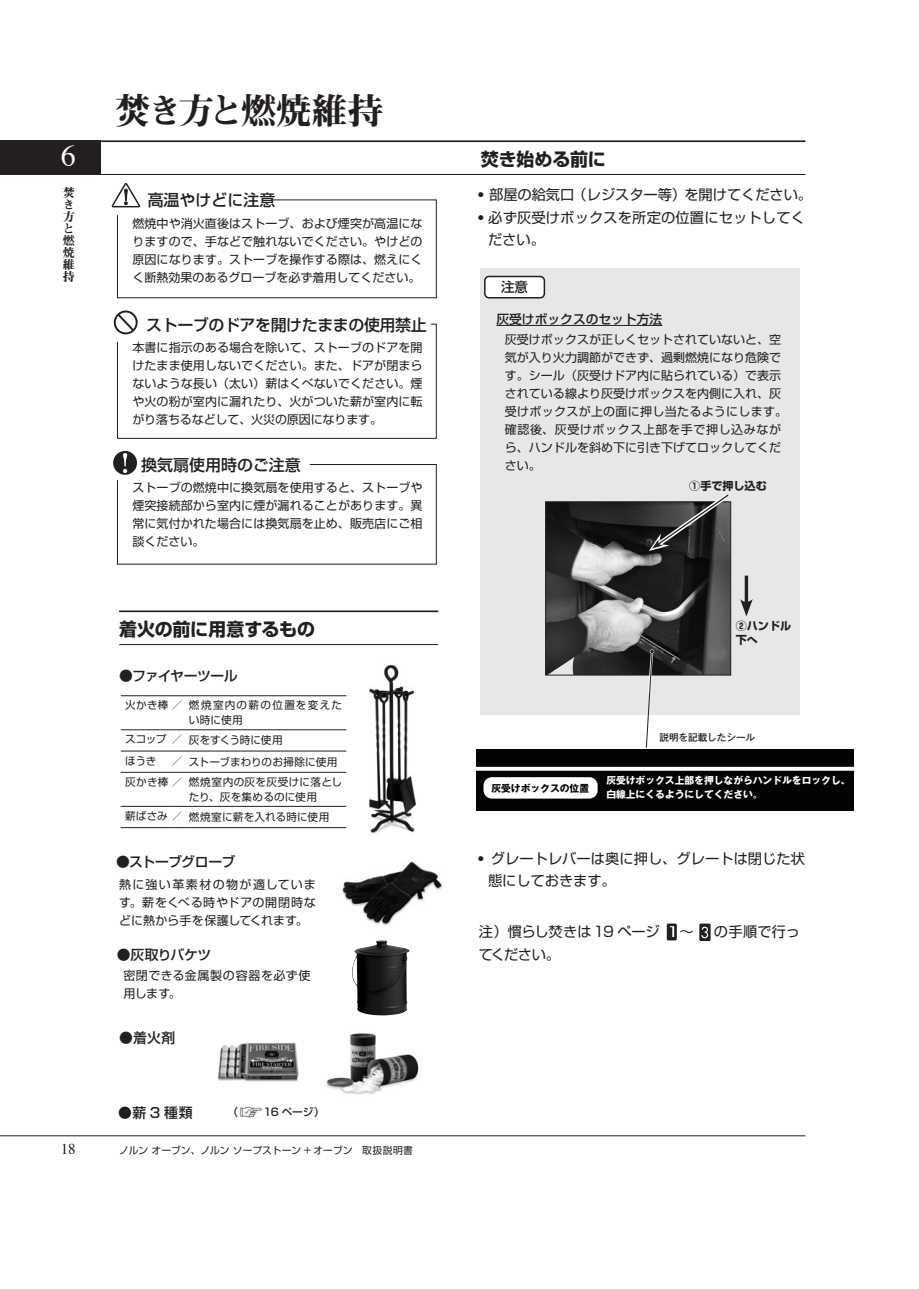
<style>
.page{position:relative;width:919px;height:1289px;background:#fff}
.page>*{position:absolute;margin:0;border:0;box-sizing:border-box;transform-origin:0 0}
.t1{font:36px "Midashi Min Pro MA31";letter-spacing:-.09em;color:#231f20}
.t2{font:30px "Times";color:#fff}
.t3{font:700 18px "Shin Go Pro";letter-spacing:-.01em;color:#231f20}
.t4{font:500 15.9px "Shin Go Pro";color:#231f20}
.t5{font:500 15.9px "Shin Go Pro";letter-spacing:-.025em;color:#231f20}
.t6{font:15px "Times";color:#231f20}
.t7{font:14.25px/22.4px "Shin Go Pro";color:#231f20}
.t8{font:500 13.8px "Shin Go Pro";letter-spacing:-.04em;color:#231f20}
.t9{font:500 13.5px "Shin Go Pro";color:#231f20}
.t10{font:500 12.75px "Shin Go Pro";color:#231f20}
.t11{font:12px/18px "Shin Go Pro";letter-spacing:.005em;color:#231f20;text-align:justify}
.t12{font:12px/18px "Shin Go Pr 5";letter-spacing:.01em;color:#231f20}
.t13{font:12px/18px "Shin Go Pro";letter-spacing:.04em;color:#231f20}
.t14{font:12px/12px "Midashi Min Pro MA31";color:#231f20}
.t15{font:700 11.1px/13.8px "Shin Go Pro";color:#231f20}
.t16{font:10.65px/20.2px "Shin Go Pro";letter-spacing:.02em;color:#231f20}
.t17{font:10.65px/14.9px "Shin Go Pro";letter-spacing:.105em;color:#231f20}
.t18{font:10.65px/20.2px "Shin Go Pro";letter-spacing:-.025em;color:#231f20}
.t19{font:500 10.65px "Shin Go Pro";color:#231f20}
.t20{font:700 9.75px/14.1px "Gothic MB101 Pr 5";color:#fff}
.t21{font:9.75px "Shin Go Pro";color:#231f20}
.t22{font:700 9.75px "Gothic MB101 Pr 5";color:#030303}
.t23{font:500 9.6px "Gothic MB101 Pr 6";color:#231f20}
.s1{font-family:"Shin Go Pr 5"}
.s2{font-weight:900}
</style>
<div class="page">
<hr style="left:0;top:174px;width:805px;height:1px;background:#231f20">
<hr style="left:0;top:140px;width:805px;height:2px;background:#231f20">
<div style="left:0;top:140px;width:101px;height:35px;background:#231f20"></div>
<hr style="left:0;top:1135px;width:805px;height:1px;background:#231f20">
<svg style="left:111px;top:183px;width:326px;height:115px"></svg>
<svg style="left:114px;top:310px;width:323px;height:129px"></svg>
<img style="left:369px;top:665px;width:47px;height:169px">
<svg style="left:666px;top:923px;width:10px;height:17px"></svg>
<svg style="left:669px;top:926px;width:5px;height:11px"></svg>
<div style="left:699px;top:923px;width:11px;height:18px;background:#231f20;border-radius:2px"></div>
<svg style="left:701px;top:926px;width:7px;height:12px"></svg>
<div style="left:480px;top:268px;width:319px;height:446px;background:#e6e7e9"></div>
<svg style="left:484px;top:276px;width:61px;height:22px"></svg>
<hr style="left:496px;top:325px;width:166px;height:1px;background:#231f20">
<img style="left:547px;top:503px;width:182px;height:170px">
<div style="left:545px;top:501px;width:186px;height:174px;border:1px solid #231f20"></div>
<svg style="left:744px;top:575px;width:4px;height:24px"></svg>
<svg style="left:740px;top:599px;width:12px;height:17px"></svg>
<svg style="left:648px;top:494px;width:82px;height:57px;background:#565656"></svg>
<div style="left:476px;top:748px;width:377px;height:62px;background:#030303"></div>
<svg style="left:476px;top:766px;width:377px;height:4px;background:#cacaca"></svg>
<div style="left:483px;top:777px;width:114px;height:21px;background:#fff;border-radius:8px"></div>
<svg style="left:645px;top:648px;width:9px;height:100px"></svg>
<img style="left:342px;top:861px;width:101px;height:65px">
<img style="left:218px;top:1042px;width:81px;height:40px">
<img style="left:352px;top:940px;width:57px;height:75px">
<img style="left:326px;top:1033px;width:93px;height:62px">
<hr style="left:119px;top:644px;width:319px;height:1px;background:#231f20">
<hr style="left:119px;top:610px;width:319px;height:2px;background:#231f20">
<svg style="left:113px;top:451px;width:24px;height:24px"></svg>
<svg style="left:117px;top:453px;width:320px;height:112px"></svg>
<hr style="left:121px;top:750px;width:51px;height:1px;background:#231f20">
<svg style="left:172px;top:750px;width:17px;height:1px"></svg>
<hr style="left:189px;top:750px;width:157px;height:1px;background:#231f20">
<hr style="left:121px;top:772px;width:51px;height:1px;background:#231f20">
<svg style="left:172px;top:772px;width:17px;height:1px"></svg>
<hr style="left:189px;top:772px;width:157px;height:1px;background:#231f20">
<hr style="left:121px;top:806px;width:51px;height:1px;background:#231f20">
<svg style="left:172px;top:806px;width:17px;height:1px"></svg>
<hr style="left:189px;top:806px;width:157px;height:1px;background:#231f20">
<hr style="left:121px;top:827px;width:51px;height:1px;background:#231f20">
<svg style="left:172px;top:827px;width:17px;height:1px"></svg>
<hr style="left:189px;top:827px;width:157px;height:1px;background:#231f20">
<hr style="left:121px;top:695px;width:51px;height:1px;background:#231f20">
<svg style="left:172px;top:695px;width:17px;height:1px"></svg>
<hr style="left:189px;top:695px;width:157px;height:1px;background:#231f20">
<hr style="left:121px;top:729px;width:51px;height:1px;background:#231f20">
<svg style="left:172px;top:729px;width:17px;height:1px"></svg>
<hr style="left:189px;top:729px;width:157px;height:1px;background:#231f20">
<img style="left:240px;top:1106px;width:22px;height:11px">
<h2 class="t2" style="left:61px;top:128px;width:16px">6</h2>
<p class="t14" style="left:63px;top:185px;width:13px">焚き方と燃焼維持</p>
<h1 class="t1" style="left:114px;top:83px;width:270px">焚き方と燃焼維持</h1>
<h3 class="t4" style="left:148px;top:187px;width:129px">高温やけどに注意</h3>
<p class="t11" style="left:132px;top:213px;width:292px">燃焼中や消火直後はストーブ、および煙突が高温になりますので、手などで触れないでください。やけどの原因になります。ストーブを操作する際は、燃えにくく断熱効果のあるグローブを必ず着用してください。</p>
<h3 class="t5" style="left:146px;top:311px;width:282px">ストーブのドアを開けたままの使用禁止</h3>
<p class="t11" style="left:132px;top:337px;width:292px">本書に指示のある場合を除いて、ストーブのドアを開けたまま使用しないでください。また、ドアが閉まらないような長い（太い）薪はくべないでください。<span class="s1">煙</span></p>
<p class="t12" style="left:132px;top:391px;width:291px">や火の粉が室内に漏れたり、火がついた薪が室内に転がり落ちるなどして、火災の原因になります。</p>
<h3 class="t4" style="left:141px;top:452px;width:161px">換気扇使用時のご注意</h3>
<p class="t11" style="left:132px;top:477px;width:292px">ストーブの燃焼中に換気扇を使用すると、ストーブや煙突接続部から室内に煙が漏れることがあります。異常に気付かれた場合には換気扇を止め、販売店にご相談ください。</p>
<h3 class="t3" style="left:119px;top:614px;width:197px">着火の前に用意するもの</h3>
<p class="t8" style="left:119px;top:664px;width:120px">●ファイヤーツール</p>
<p class="t17" style="left:189px;top:696px;width:155px;text-indent:-64px">火かき棒／ 燃焼室内の薪の位置を変えたい時に使用</p>
<p class="t18" style="left:125px;top:729px;width:159px">スコップ／ 灰をすくう時に使用ほうき</p>
<p class="t16" style="left:125px;top:750px;width:218px;text-indent:47px">／ ストーブまわりのお掃除に使用灰かき棒／ 燃焼室内の灰を灰受けに落とし</p>
<p class="t16" style="left:125px;top:785px;width:206px;text-indent:64px">たり、灰を集めるのに使用薪ばさみ／ 燃焼室に薪を入れる時に使用</p>
<p class="t8" style="left:116px;top:850px;width:121px">●ストーブグローブ</p>
<p class="t11" style="left:119px;top:873px;width:198px">熱に強い革素材の物が適しています。薪をくべる時やドアの開閉時などに熱から手を保護してくれます。</p>
<p class="t8" style="left:117px;top:943px;width:96px">●灰取りバケツ</p>
<p class="t13" style="left:123px;top:964px;width:189px">密閉できる金属製の容器を必ず使用します。</p>
<p class="t8" style="left:119px;top:1026px;width:58px">●着火剤</p>
<p class="t8" style="left:118px;top:1101px;width:76px">●薪 3 種類</p>
<p class="t19" style="left:228px;top:1102px;width:98px">（　　 16 ページ）</p>
<p class="t6" style="left:61px;top:1134px;width:16px">18</p>
<p class="t21" style="left:119px;top:1141px;width:295px">ノルン オーブン、ノルン ソープストーン + オーブン 取扱説明書</p>
<h3 class="t3" style="left:480px;top:145px;width:127px">焚き始める前に</h3>
<p class="t7" style="left:474px;top:182px;width:340px"><span class="s2">・</span> 部屋の給気口（レジスター等）を開けてください。</p>
<p class="t7" style="left:474px;top:204px;width:332px"><span class="s2">・</span>必ず灰受けボックスを所定の位置にセットしてく</p>
<p class="t7" style="left:488px;top:227px;width:58px">ださい。</p>
<p class="t9" style="left:501px;top:276px;width:28px">注意</p>
<p class="t10" style="left:496px;top:308px;width:167px">灰受けボックスのセット方法</p>
<p class="t11" style="left:505px;top:329px;width:284px;text-align:left">灰受けボックスが正しくセットされていないと、空気が入り火力調節ができず、過剰燃焼になり危険です。シール（灰受けドア内に貼られている）で表示されている線より灰受けボックスを内側に入れ、灰受けボックスが上の面に押し当たるようにします。確認後、灰受けボックス上部を手で押し込みながら、ハンドルを斜め下に引き下げてロックしてください。</p>
<p class="t15" style="left:689px;top:477px;width:79px">①手で押し込む</p>
<p class="t15" style="left:735px;top:617px;width:57px">②ハンドル下へ</p>
<p class="t22" style="left:491px;top:780px;width:99px">灰受けボックスの位置</p>
<p class="t23" style="left:659px;top:729px;width:97px">説明を記載したシール</p>
<p class="t20" style="left:606px;top:772px;width:246px">灰受けボックス上部を押しながらハンドルをロックし、白線上にくるようにしてください。</p>
<p class="t7" style="left:488px;top:845px;width:318px;text-indent:-14px"><span class="s2">・</span> グレートレバーは奥に押し、グレートは閉じた状態にしておきます。</p>
<p class="t7" style="left:479px;top:918px;width:323px;line-height:23px">注）慣らし焚きは19 ページ 　～　 の手順で行ってください。</p>
</div>
